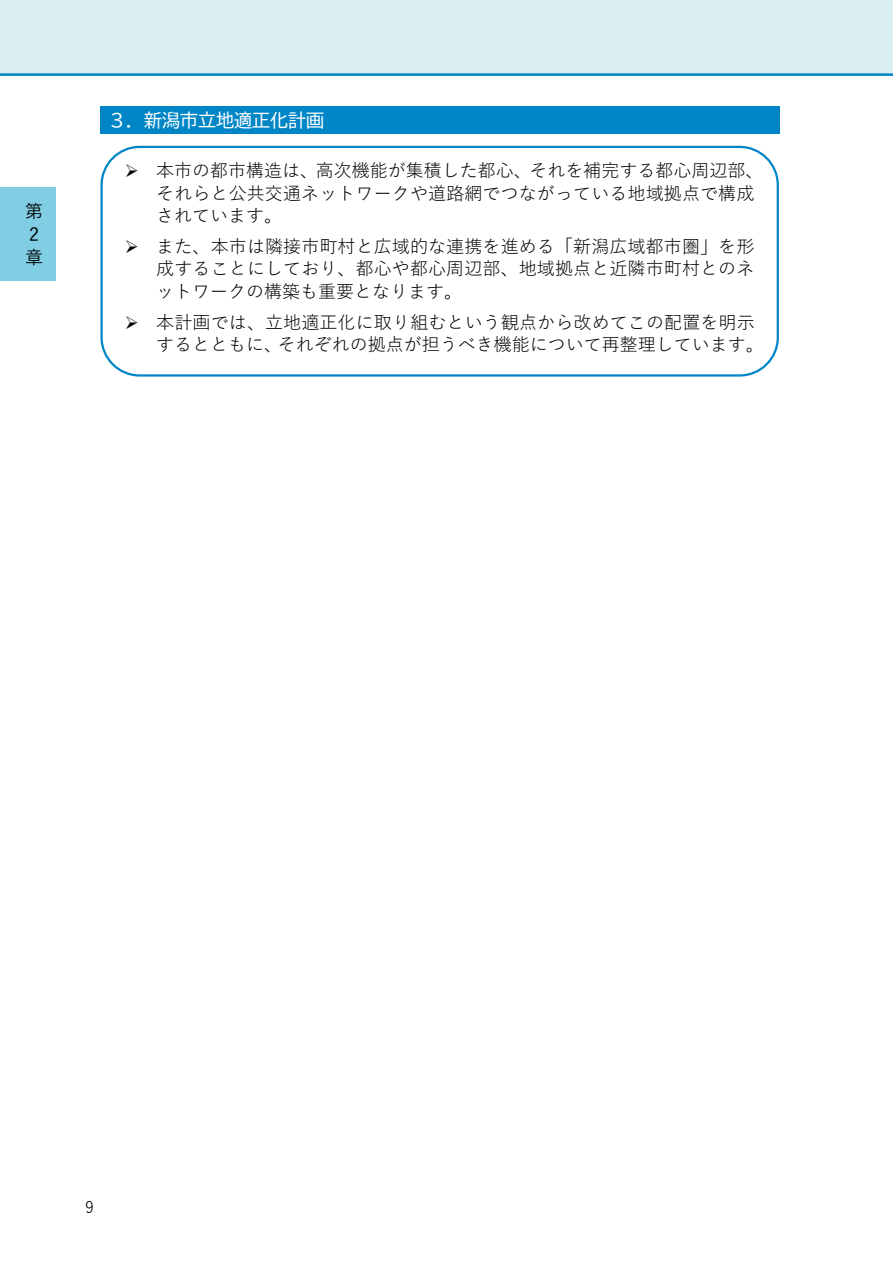
<style>
.page{position:relative;width:893px;height:1263px;background:#fff}
.page>*{position:absolute;margin:0;border:0;box-sizing:border-box;transform-origin:0 0}
.t1{font:18px/22.5px "Yu Gothic";color:#000}
.t2{font:18px "BIZ UD Gothic";color:#fff}
.t3{font:500 18px/23.1px "Yu Gothic";color:#000}
.t4{font:15.75px "Yu Gothic";color:#000}
</style>
<div class="page">
<div style="left:0;top:0;width:893px;height:75px;background:#dbeff0"></div>
<hr style="left:0;top:73px;width:893px;height:3px;background:#0085c7">
<div style="left:0;top:187px;width:55px;height:94px;background:#81cde4"></div>
<div style="left:100px;top:106px;width:680px;height:27px;background:#0085c6"></div>
<div style="left:100px;top:146px;width:679px;height:231px;background:#fff;border:2px solid #0085c6;border-radius:38px"></div>
<p class="t3" style="left:25px;top:197px;width:18px">第<br>2章</p>
<p class="t2" style="left:108px;top:111px;width:217px">３．新潟市立地適正化計画</p>
<p class="t1" style="left:156px;top:157px;width:609px;text-indent:-31px">➢ 本市の都市構造は、高次機能が集積した都心、それを補完する都心周辺部、それらと公共交通ネットワークや道路網でつながっている地域拠点で構成されています。</p>
<p class="t1" style="left:156px;top:233px;width:600px;text-align:justify;text-indent:-32px">➢ また、本市は隣接市町村と広域的な連携を進める「新潟広域都市圏」を形成することにしており、都心や都心周辺部、地域拠点と近隣市町村とのネットワークの構築も重要となります。</p>
<p class="t1" style="left:156px;top:308px;width:609px;text-indent:-31px">➢ 本計画では、立地適正化に取り組むという観点から改めてこの配置を明示するとともに、それぞれの拠点が担うべき機能について再整理しています。</p>
<p class="t4" style="left:85px;top:1193px;width:10px">9</p>
</div>
